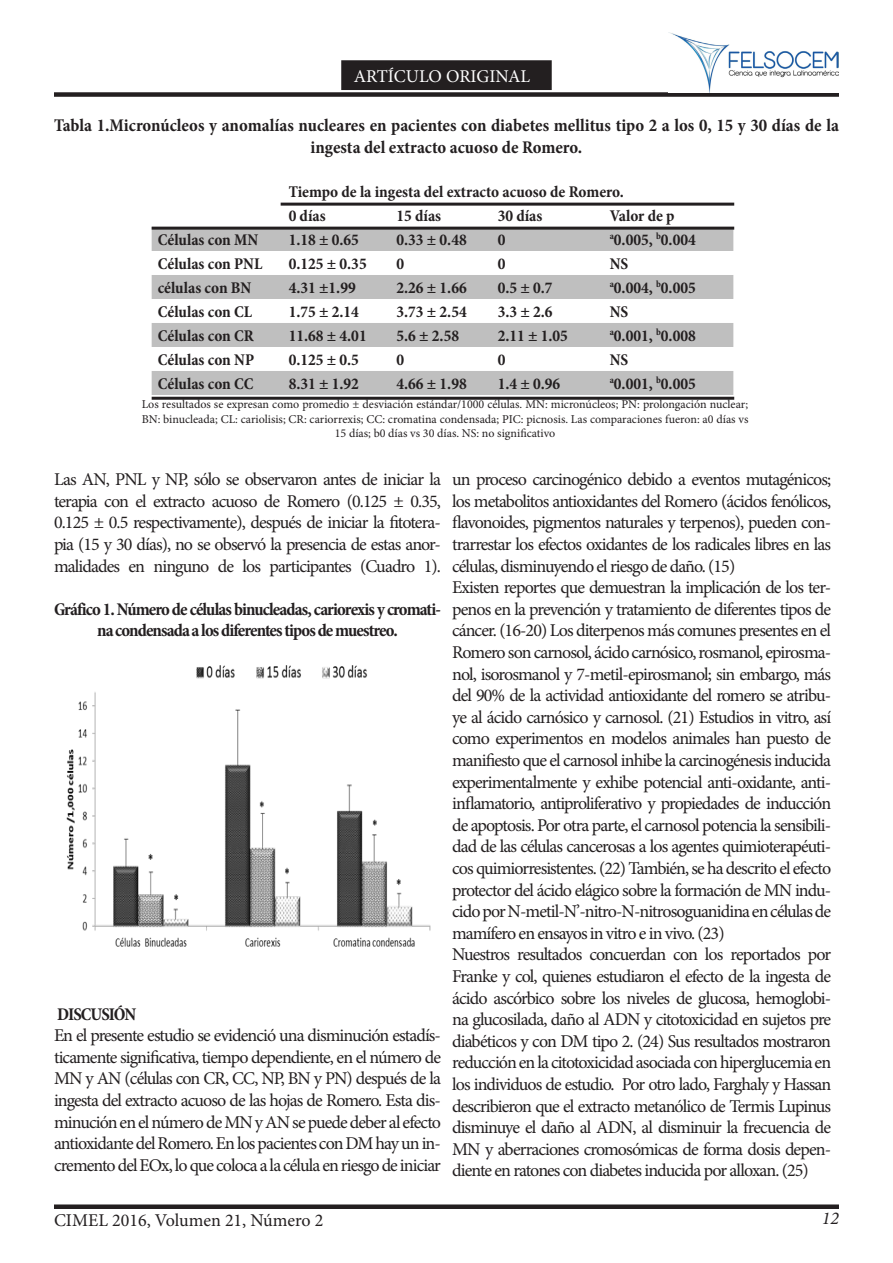
<style>
.page{position:relative;width:893px;height:1263px;background:#fff}
.page>*{position:absolute;margin:0;border:0;box-sizing:border-box;transform-origin:0 0}
.t1{font:18px/21.6px "Minion Pro";letter-spacing:-.05em;color:#231f20;text-align:justify}
.t2{font:700 condensed 18px/21.6px "Minion Pro";letter-spacing:-.01em;color:#231f20;text-align:center}
.t3{font:700 condensed 18px/21.6px "Minion Pro";letter-spacing:-.05em;color:#231f20;text-align:center}
.t4{font:18px "Minion Pro";color:#231f20}
.t5{font:18px "Minion Pro";color:#fff}
.t6{font:700 condensed 18px "Minion Pro";letter-spacing:-.055em;color:#231f20}
.t7{font:italic 18px "Minion Pro";color:#231f20}
.t8{font:700 condensed 16.5px "Minion Pro";color:#231f20}
.t9{font:12px/14.4px "Minion Pro";color:#231f20;text-align:center}
</style>
<div class="page">
<div style="left:54px;top:92px;width:785px;height:5px;background:#231f20"></div>
<div style="left:54px;top:1204px;width:785px;height:5px;background:#231f20"></div>
<div style="left:342px;top:61px;width:209px;height:28px;background:#231f20"></div>
<div style="left:341px;top:60px;width:211px;height:30px;border:2px solid #231f20"></div>
<img style="left:669px;top:33px;width:170px;height:60px">
<img style="left:66px;top:665px;width:365px;height:282px">
<svg style="left:152px;top:230px;width:581px;height:165px;fill:#bfbfbf"></svg>
<hr style="left:281px;top:203px;width:453px;height:3px;background:#231f20">
<hr style="left:152px;top:227px;width:582px;height:3px;background:#231f20">
<hr style="left:152px;top:397px;width:582px;height:3px;background:#231f20">
<p class="t5" style="left:354px;top:64px;width:178px">ARTÍCULO ORIGINAL</p>
<p class="t2" style="left:54px;top:114px;width:786px">Tabla 1.Micronúcleos y anomalías nucleares en pacientes con diabetes mellitus tipo 2 a los 0, 15 y 30 días de la ingesta del extracto acuoso de Romero.</p>
<p class="t8" style="left:289px;top:180px;width:337px">Tiempo de la ingesta del extracto acuoso de Romero.</p>
<p class="t8" style="left:289px;top:204px;width:39px">0 días</p>
<p class="t8" style="left:396px;top:204px;width:46px">15 días</p>
<p class="t8" style="left:498px;top:204px;width:46px">30 días</p>
<p class="t8" style="left:610px;top:204px;width:66px">Valor de p</p>
<p class="t8" style="left:158px;top:228px;width:102px">Células con MN</p>
<p class="t8" style="left:289px;top:228px;width:72px">1.18 ± 0.65</p>
<p class="t8" style="left:396px;top:228px;width:72px">0.33 ± 0.48</p>
<p class="t8" style="left:498px;top:228px;width:9px">0</p>
<p class="t8" style="left:610px;top:228px;width:88px"><sup>a</sup>0.005, <sup>b</sup>0.004</p>
<p class="t8" style="left:158px;top:252px;width:106px">Células con PNL</p>
<p class="t8" style="left:289px;top:252px;width:79px">0.125 ± 0.35</p>
<p class="t8" style="left:396px;top:252px;width:9px">0</p>
<p class="t8" style="left:498px;top:252px;width:9px">0</p>
<p class="t8" style="left:610px;top:252px;width:20px">NS</p>
<p class="t8" style="left:158px;top:276px;width:95px">células con BN</p>
<p class="t8" style="left:289px;top:276px;width:69px">4.31 ±1.99</p>
<p class="t8" style="left:396px;top:276px;width:72px">2.26 ± 1.66</p>
<p class="t8" style="left:498px;top:276px;width:56px">0.5 ± 0.7</p>
<p class="t8" style="left:610px;top:276px;width:88px"><sup>a</sup>0.004, <sup>b</sup>0.005</p>
<p class="t8" style="left:158px;top:300px;width:96px">Células con CL</p>
<p class="t8" style="left:289px;top:300px;width:72px">1.75 ± 2.14</p>
<p class="t8" style="left:396px;top:300px;width:72px">3.73 ± 2.54</p>
<p class="t8" style="left:498px;top:300px;width:56px">3.3 ± 2.6</p>
<p class="t8" style="left:610px;top:300px;width:20px">NS</p>
<p class="t8" style="left:158px;top:324px;width:98px">Células con CR</p>
<p class="t8" style="left:289px;top:324px;width:79px">11.68 ± 4.01</p>
<p class="t8" style="left:396px;top:324px;width:64px">5.6 ± 2.58</p>
<p class="t8" style="left:498px;top:324px;width:72px">2.11 ± 1.05</p>
<p class="t8" style="left:610px;top:324px;width:88px"><sup>a</sup>0.001, <sup>b</sup>0.008</p>
<p class="t8" style="left:158px;top:348px;width:98px">Células con NP</p>
<p class="t8" style="left:289px;top:348px;width:72px">0.125 ± 0.5</p>
<p class="t8" style="left:396px;top:348px;width:9px">0</p>
<p class="t8" style="left:498px;top:348px;width:9px">0</p>
<p class="t8" style="left:610px;top:348px;width:20px">NS</p>
<p class="t8" style="left:158px;top:372px;width:97px">Células con CC</p>
<p class="t8" style="left:289px;top:372px;width:72px">8.31 ± 1.92</p>
<p class="t8" style="left:396px;top:372px;width:72px">4.66 ± 1.98</p>
<p class="t8" style="left:498px;top:372px;width:64px">1.4 ± 0.96</p>
<p class="t8" style="left:610px;top:372px;width:88px"><sup>a</sup>0.001, <sup>b</sup>0.005</p>
<p class="t9" style="left:142px;top:397px;width:608px">Los resultados se expresan como promedio ± desviación estándar/1000 células. MN: micronúcleos; PN: prolongación nuclear;<br>BN: binucleada; CL: cariolisis; CR: cariorrexis; CC: cromatina condensada; PIC: picnosis. Las comparaciones fueron: a0 días vs<br>15 días; b0 días vs 30 días. NS: no significativo</p>
<p class="t1" style="left:54px;top:469px;width:388px">Las AN, PNL y NP, sólo se observaron antes de iniciar la terapia con el extracto acuoso de Romero (0.125 ± 0.35, 0.125 ± 0.5 respectivamente), después de iniciar la fitotera&shy;pia (15 y 30 días), no se observó la presencia de estas anor&shy;malidades en ninguno de los participantes (Cuadro 1).</p>
<p class="t3" style="left:54px;top:598px;width:388px">Gráfico 1. Número de células binucleadas, cariorexis y cromati&shy;na condensada a los diferentes tipos de muestreo.</p>
<p class="t6" style="left:57px;top:1001px;width:81px">DISCUSIÓN</p>
<p class="t1" style="left:54px;top:1025px;width:388px">En el presente estudio se evidenció una disminución estadís&shy;ticamente significativa, tiempo dependiente, en el número de MN y AN (células con CR, CC, NP, BN y PN) después de la ingesta del extracto acuoso de las hojas de Romero. Esta dis&shy;minución en el número de MN y AN se puede deber al efecto antioxidante del Romero. En los pacientes con DM hay un in&shy;cremento del EOx, lo que coloca a la célula en riesgo de iniciar</p>
<p class="t4" style="left:54px;top:1208px;width:271px">CIMEL 2016, Volumen 21, Número 2</p>
<p class="t1" style="left:452px;top:469px;width:381px">un proceso carcinogénico debido a eventos mutagénicos; los metabolitos antioxidantes del Romero (ácidos fenólicos, flavonoides, pigmentos naturales y terpenos), pueden con&shy;trarrestar los efectos oxidantes de los radicales libres en las células, disminuyendo el riesgo de daño. (15)</p>
<p class="t1" style="left:452px;top:577px;width:381px">Existen reportes que demuestran la implicación de los ter&shy;penos en la prevención y tratamiento de diferentes tipos de cáncer. (16-20) Los diterpenos más comunes presentes en el Romero son carnosol, ácido carnósico, rosmanol, epirosma&shy;nol, isorosmanol y 7-metil-epirosmanol; sin embargo, más del 90% de la actividad antioxidante del romero se atribu&shy;ye al ácido carnósico y carnosol. (21) Estudios in vitro, así como experimentos en modelos animales han puesto de manifiesto que el carnosol inhibe la carcinogénesis inducida experimentalmente y exhibe potencial anti-oxidante, anti&shy;inflamatorio, antiproliferativo y propiedades de inducción de apoptosis. Por otra parte, el carnosol potencia la sensibili&shy;dad de las células cancerosas a los agentes quimioterapéuti&shy;cos quimiorresistentes. (22) También, se ha descrito el efecto protector del ácido elágico sobre la formación de MN indu&shy;cido por N-metil-N’-nitro-N-nitrosoguanidina en células de mamífero en ensayos in vitro e in vivo. (23)</p>
<p class="t1" style="left:452px;top:944px;width:381px">Nuestros resultados concuerdan con los reportados por Franke y col, quienes estudiaron el efecto de la ingesta de ácido ascórbico sobre los niveles de glucosa, hemoglobi&shy;na glucosilada, daño al ADN y citotoxicidad en sujetos pre diabéticos y con DM tipo 2. (24) Sus resultados mostraron reducción en la citotoxicidad asociada con hiperglucemia en los individuos de estudio. Por otro lado, Farghaly y Hassan describieron que el extracto metanólico de Termis Lupinus disminuye el daño al ADN, al disminuir la frecuencia de MN y aberraciones cromosómicas de forma dosis depen&shy;diente en ratones con diabetes inducida por alloxan. (25)</p>
<p class="t7" style="left:822px;top:1206px;width:19px">12</p>
</div>
